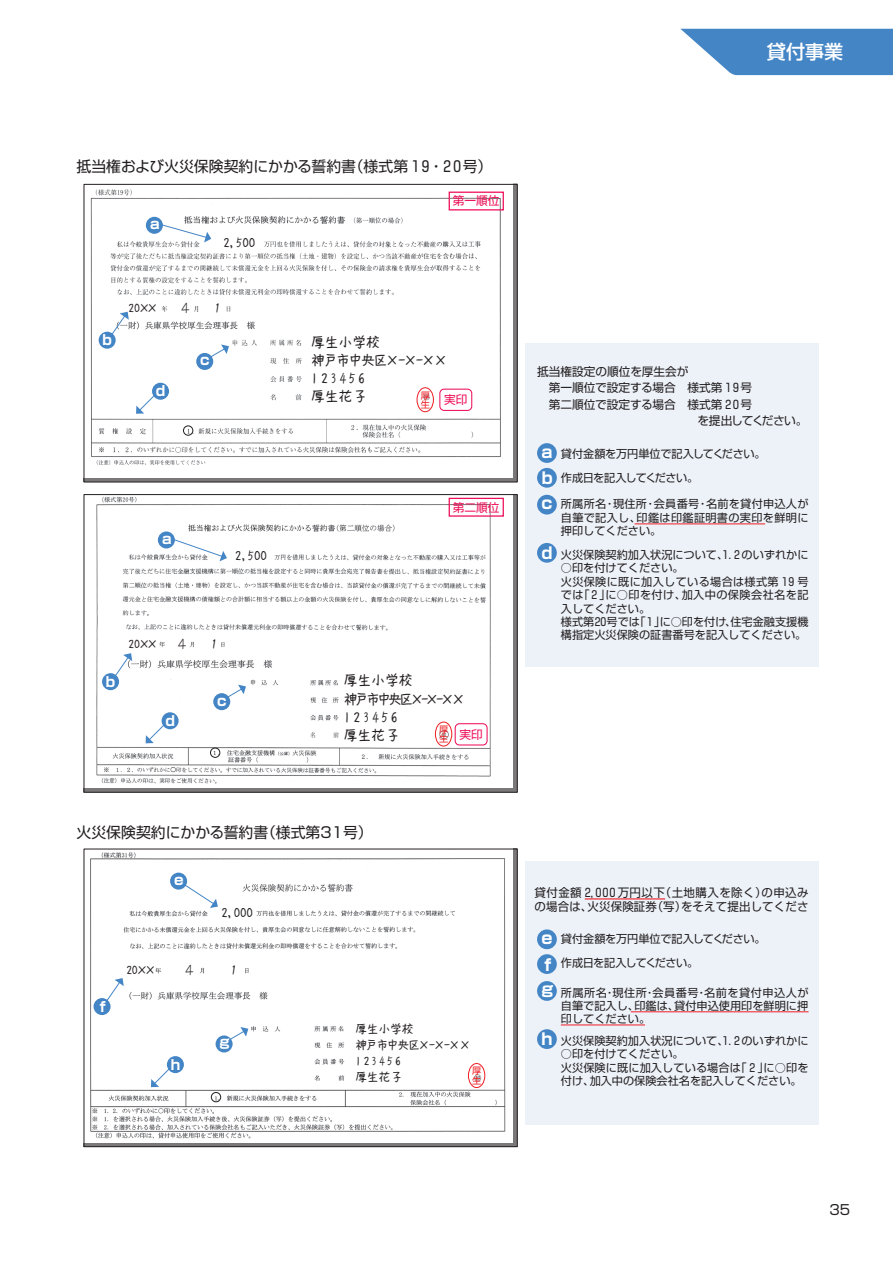
<style>
.page{position:relative;width:893px;height:1263px;background:#fff}
.page>*{position:absolute;margin:0;border:0;box-sizing:border-box;transform-origin:0 0}
.t1{font:500 19.2px "Shin Go";color:#fff}
.t2{font:700 16.05px "Shin Go";color:#fff}
.t3{font:14.85px "Shin Go";color:#231f20}
.t4{font:13.8px/18.1px "reikofont";color:#231f20}
.t5{font:700 13.8px "Shin Go";color:#fff}
.t6{font:13.8px "Shin Go";color:#231f20}
.t7{font:12.75px "reikofont";color:#231f20}
.t8{font:11.7px/13.8px "Shin Go";color:#231f20}
.t9{font:11.7px/15.9px "reikofont";color:#231f20}
.t10{font:11.7px "Shin Go";color:#ee1059}
.t11{font:11.7px "Shin Go";letter-spacing:-.065em;color:#231f20}
.t12{font:11.1px/13.4px "Shin Go";color:#231f20;text-align:justify}
.t13{font:11.1px "Shin Go";letter-spacing:-.02em;color:#231f20}
.t14{font:11.1px "Shin Go";letter-spacing:-.05em;color:#231f20}
.t15{font:9.3px "Shin Go";color:#ee1d23}
</style>
<div class="page">
<svg style="left:680px;top:29px;width:213px;height:46px"></svg>
<img style="left:83px;top:183px;width:430px;height:294px">
<img style="left:83px;top:494px;width:421px;height:294px">
<img style="left:83px;top:848px;width:430px;height:294px">
<div style="left:84px;top:184px;width:433px;height:298px;border:1px solid #231f20"></div>
<div style="left:84px;top:494px;width:433px;height:298px;border:1px solid #231f20"></div>
<div style="left:84px;top:849px;width:433px;height:298px;border:1px solid #231f20"></div>
<div style="left:146px;top:217px;width:17px;height:17px;background:#4485c6;border-radius:50%"></div>
<div style="left:158px;top:531px;width:17px;height:17px;background:#4485c6;border-radius:50%"></div>
<div style="left:170px;top:873px;width:17px;height:17px;background:#4485c6;border-radius:50%"></div>
<div style="left:152px;top:383px;width:17px;height:17px;background:#4485c6;border-radius:50%"></div>
<div style="left:162px;top:712px;width:17px;height:17px;background:#4485c6;border-radius:50%"></div>
<div style="left:167px;top:1056px;width:17px;height:17px;background:#4485c6;border-radius:50%"></div>
<div style="left:196px;top:353px;width:17px;height:17px;background:#4485c6;border-radius:50%"></div>
<div style="left:213px;top:693px;width:17px;height:17px;background:#4485c6;border-radius:50%"></div>
<div style="left:216px;top:1035px;width:17px;height:17px;background:#4485c6;border-radius:50%"></div>
<div style="left:99px;top:332px;width:17px;height:17px;background:#4485c6;border-radius:50%"></div>
<div style="left:102px;top:673px;width:17px;height:17px;background:#4485c6;border-radius:50%"></div>
<div style="left:94px;top:998px;width:17px;height:17px;background:#4485c6;border-radius:50%"></div>
<div style="left:417px;top:387px;width:17px;height:25px;border:1px solid #ee1d23;border-radius:50%"></div>
<div style="left:435px;top:722px;width:17px;height:24px;border:1px solid #ee1d23;border-radius:50%"></div>
<div style="left:468px;top:1063px;width:17px;height:25px;border:1px solid #ee1d23;border-radius:50%"></div>
<div style="left:183px;top:425px;width:10px;height:11px;border:1px solid #231f20;border-radius:50%"></div>
<div style="left:210px;top:747px;width:10px;height:11px;border:1px solid #231f20;border-radius:50%"></div>
<div style="left:211px;top:1092px;width:10px;height:10px;border:1px solid #231f20;border-radius:50%"></div>
<div style="left:449px;top:192px;width:55px;height:18px;border:1px solid #ee1059"></div>
<div style="left:439px;top:389px;width:33px;height:22px;border:1px solid #ee1059;border-radius:4px"></div>
<div style="left:455px;top:723px;width:33px;height:22px;border:1px solid #ee1059;border-radius:4px"></div>
<div style="left:449px;top:498px;width:55px;height:19px;border:1px solid #ee1059"></div>
<svg style="left:159px;top:223px;width:52px;height:19px"></svg>
<svg style="left:171px;top:538px;width:56px;height:23px"></svg>
<svg style="left:184px;top:884px;width:34px;height:24px"></svg>
<svg style="left:110px;top:312px;width:19px;height:24px"></svg>
<svg style="left:114px;top:653px;width:18px;height:25px"></svg>
<svg style="left:105px;top:978px;width:19px;height:25px"></svg>
<svg style="left:209px;top:344px;width:20px;height:14px"></svg>
<svg style="left:226px;top:685px;width:20px;height:14px"></svg>
<svg style="left:228px;top:1027px;width:20px;height:14px"></svg>
<svg style="left:136px;top:393px;width:21px;height:21px"></svg>
<svg style="left:146px;top:723px;width:20px;height:20px"></svg>
<svg style="left:151px;top:1067px;width:20px;height:20px"></svg>
<div style="left:525px;top:343px;width:294px;height:324px;background:#edf2f9"></div>
<div style="left:537px;top:443px;width:20px;height:20px;background:#4485c6;border-radius:50%"></div>
<div style="left:537px;top:495px;width:20px;height:19px;background:#4485c6;border-radius:50%"></div>
<div style="left:537px;top:468px;width:20px;height:20px;background:#4485c6;border-radius:50%"></div>
<div style="left:537px;top:543px;width:20px;height:20px;background:#4485c6;border-radius:50%"></div>
<div style="left:525px;top:861px;width:294px;height:264px;background:#edf2f9"></div>
<div style="left:537px;top:929px;width:20px;height:20px;background:#4485c6;border-radius:50%"></div>
<div style="left:537px;top:981px;width:20px;height:20px;background:#4485c6;border-radius:50%"></div>
<div style="left:537px;top:954px;width:20px;height:20px;background:#4485c6;border-radius:50%"></div>
<div style="left:537px;top:1029px;width:20px;height:20px;background:#4485c6;border-radius:50%"></div>
<hr style="left:634px;top:523px;width:131px;height:1px;background:#ee1d23">
<hr style="left:631px;top:1011px;width:178px;height:1px;background:#ee1d23">
<hr style="left:561px;top:1024px;width:84px;height:1px;background:#ee1d23">
<hr style="left:585px;top:898px;width:80px;height:1px;background:#ee1d23">
<h1 class="t1" style="left:767px;top:39px;width:78px">貸付事業</h1>
<h3 class="t3" style="left:77px;top:156px;width:417px">抵当権および火災保険契約にかかる誓約書（様式第１９・２０号）</h3>
<p class="t5" style="left:150px;top:215px;width:11px">a</p>
<p class="t7" style="left:223px;top:236px;width:33px">2,500</p>
<p class="t5" style="left:103px;top:331px;width:11px">b</p>
<p class="t9" style="left:128px;top:300px;width:32px">20××</p>
<p class="t9" style="left:180px;top:300px;width:13px">４</p>
<p class="t9" style="left:212px;top:300px;width:13px">１</p>
<p class="t5" style="left:156px;top:382px;width:11px">d</p>
<p class="t5" style="left:200px;top:351px;width:11px">c</p>
<p class="t5" style="left:162px;top:530px;width:11px">a</p>
<p class="t7" style="left:235px;top:549px;width:33px">2,500</p>
<p class="t5" style="left:106px;top:672px;width:11px">b</p>
<p class="t9" style="left:128px;top:636px;width:32px">20××</p>
<p class="t9" style="left:176px;top:636px;width:13px">４</p>
<p class="t5" style="left:166px;top:711px;width:11px">d</p>
<p class="t9" style="left:209px;top:636px;width:13px">１</p>
<p class="t5" style="left:217px;top:691px;width:11px">c</p>
<p class="t4" style="left:311px;top:333px;width:71px">厚生小学校</p>
<p class="t10" style="left:453px;top:193px;width:48px">第一順位</p>
<p class="t4" style="left:311px;top:351px;width:138px">神戸市中央区×-×-××<br>123456<br>厚生花子</p>
<p class="t15" style="left:421px;top:389px;width:11px">厚</p>
<p class="t10" style="left:444px;top:392px;width:25px">実印</p>
<p class="t15" style="left:421px;top:398px;width:11px">生</p>
<p class="t10" style="left:453px;top:499px;width:48px">第二順位</p>
<p class="t4" style="left:344px;top:671px;width:71px">厚生小学校</p>
<p class="t4" style="left:344px;top:690px;width:123px">神戸市中央区×-×-××<br>123456<br>厚生花子</p>
<p class="t15" style="left:439px;top:723px;width:11px">厚</p>
<p class="t10" style="left:459px;top:727px;width:25px">実印</p>
<p class="t15" style="left:439px;top:732px;width:11px">生</p>
<h3 class="t3" style="left:77px;top:822px;width:298px">火災保険契約にかかる誓約書（様式第31号）</h3>
<p class="t5" style="left:174px;top:871px;width:11px">e</p>
<p class="t5" style="left:100px;top:997px;width:8px">f</p>
<p class="t9" style="left:126px;top:962px;width:32px">20××</p>
<p class="t9" style="left:184px;top:962px;width:13px">４</p>
<p class="t5" style="left:171px;top:1055px;width:11px">h</p>
<p class="t7" style="left:221px;top:906px;width:33px">2,000</p>
<p class="t9" style="left:228px;top:962px;width:13px">１</p>
<p class="t5" style="left:220px;top:1033px;width:12px">g</p>
<p class="t9" style="left:355px;top:1020px;width:60px">厚生小学校</p>
<p class="t9" style="left:355px;top:1037px;width:117px">神戸市中央区×-×-××<br>123456<br>厚生花子</p>
<p class="t15" style="left:472px;top:1065px;width:11px">厚</p>
<p class="t15" style="left:472px;top:1074px;width:11px">生</p>
<p class="t8" style="left:537px;top:364px;width:153px">抵当権設定の順位を厚生会が</p>
<p class="t8" style="left:537px;top:380px;width:217px">　第一順位で設定する場合　様式第１９号</p>
<p class="t8" style="left:537px;top:397px;width:217px">　第二順位で設定する場合　様式第２０号</p>
<p class="t11" style="left:697px;top:413px;width:111px">を提出してください。</p>
<h2 class="t2" style="left:541px;top:441px;width:12px">a</h2>
<p class="t13" style="left:561px;top:446px;width:206px">貸付金額を万円単位で記入してください。</p>
<p class="t14" style="left:561px;top:470px;width:139px">作成日を記入してください。</p>
<h2 class="t2" style="left:542px;top:467px;width:12px">b</h2>
<h2 class="t2" style="left:541px;top:492px;width:12px">c</h2>
<h2 class="t2" style="left:541px;top:542px;width:12px">d</h2>
<p class="t12" style="left:561px;top:497px;width:249px">所属所名・現住所・会員番号・名前を貸付申込人が自筆で記入し、印鑑は印鑑証明書の実印を鮮明に押印してください。</p>
<p class="t12" style="left:561px;top:547px;width:249px">火災保険契約加入状況について、１.２のいずれかに</p>
<p class="t12" style="left:561px;top:561px;width:249px;text-align:left">○印を付けてください。<br>火災保険に既に加入している場合は様式第１９号では「２」に○印を付け、加入中の保険会社名を記入してください。<br>様式第２０号では「１」に○印を付け、住宅金融支援機構指定火災保険の証書番号を記入してください。</p>
<p class="t8" style="left:534px;top:885px;width:276px">貸付金額２，０００万円以下（土地購入を除く）の申込みの場合は、火災保険証券（写）をそえて提出してくださ</p>
<h2 class="t2" style="left:541px;top:927px;width:12px">e</h2>
<h2 class="t2" style="left:544px;top:954px;width:9px">f</h2>
<p class="t13" style="left:561px;top:931px;width:206px">貸付金額を万円単位で記入してください。</p>
<p class="t14" style="left:561px;top:956px;width:139px">作成日を記入してください。</p>
<h2 class="t2" style="left:541px;top:978px;width:14px">g</h2>
<p class="t12" style="left:561px;top:985px;width:249px">所属所名・現住所・会員番号・名前を貸付申込人が自筆で記入し、印鑑は、貸付申込使用印を鮮明に押印してください。</p>
<h2 class="t2" style="left:542px;top:1028px;width:12px">h</h2>
<p class="t12" style="left:561px;top:1033px;width:249px">火災保険契約加入状況について、１.２のいずれかに</p>
<p class="t12" style="left:561px;top:1047px;width:249px;text-align:left">○印を付けてください。<br>火災保険に既に加入している場合は「２」に○印を付け、加入中の保険会社名を記入してください。</p>
<p class="t6" style="left:829px;top:1201px;width:22px">35</p>
</div>
